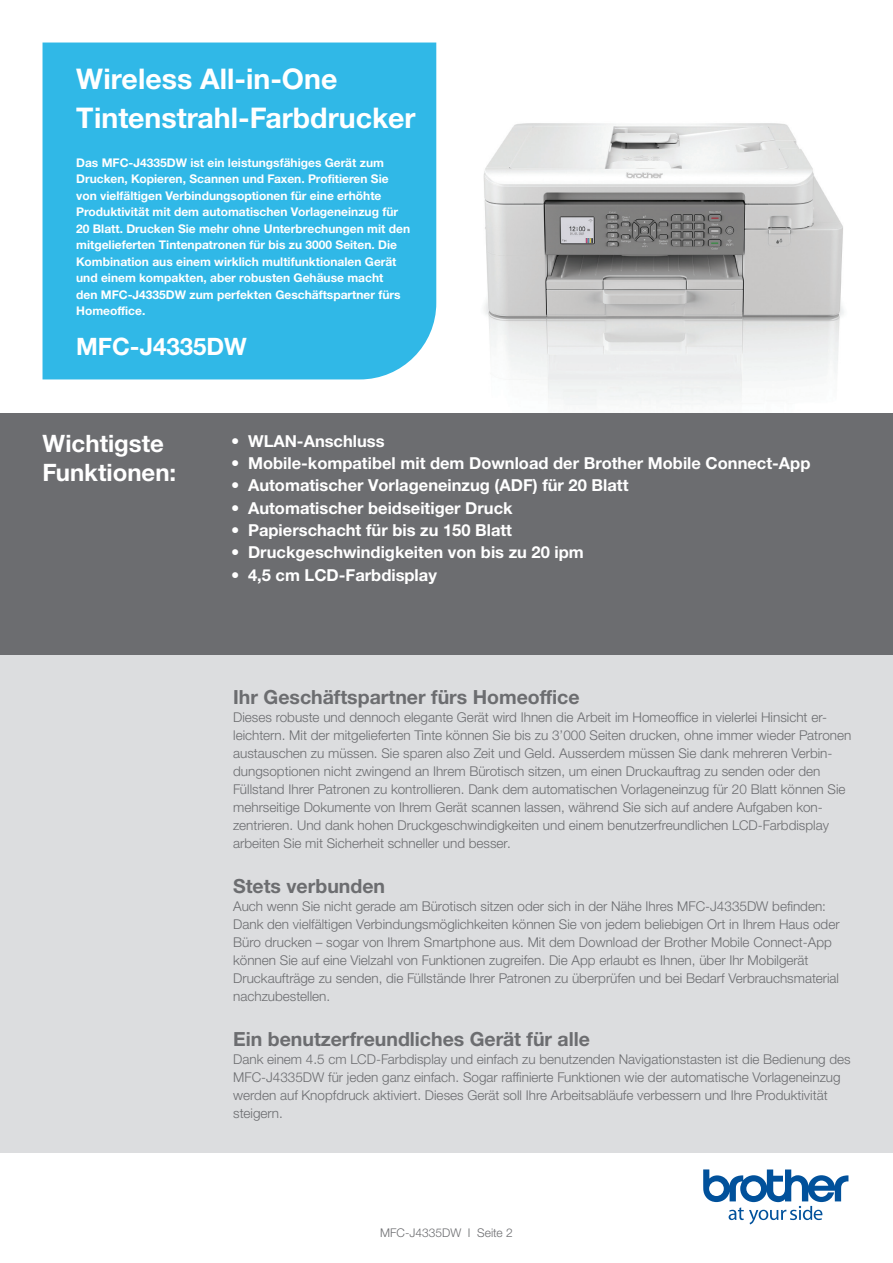
<style>
.page{position:relative;width:893px;height:1263px;background:#fff}
.page>*{position:absolute;margin:0;border:0;box-sizing:border-box;transform-origin:0 0}
.t1{font:700 28.5px/39px "Helvetica Neue LTW1 G";color:#fff}
.t2{font:700 24px/28.8px "Helvetica Neue LTW1 G";color:#fff}
.t3{font:700 19.5px "Helvetica Neue LTW1 G";color:#6c6d70}
.t4{font:700 16.5px "Helvetica Neue LTW1 G";color:#fff}
.t5{font:300 13.5px/18px "Helvetica Neue LTW1 G";color:#6c6d70}
.t6{font:700 12px/16.5px "Helvetica Neue LTW1 G";color:#fff}
.t7{font:300 12px "Helvetica Neue LTW1 G";color:#6c6d70}
</style>
<div class="page">
<img style="left:483px;top:123px;width:361px;height:282px">
<div style="left:43px;top:43px;width:393px;height:336px;background:#30b8e7"></div>
<svg style="left:703px;top:1169px;width:145px;height:55px"></svg>
<div style="left:0;top:413px;width:893px;height:740px;background:#dcdddf"></div>
<div style="left:0;top:413px;width:893px;height:242px;background:#6c6d70"></div>
<h1 class="t1" style="left:76px;top:59px;width:341px">Wireless All-in-One<br>Tintenstrahl-Farbdrucker</h1>
<p class="t6" style="left:76px;top:154px;width:335px">Das MFC-J4335DW ist ein leistungsfähiges Gerät zum Drucken, Kopieren, Scannen und Faxen. Profitieren Sie von vielfältigen Verbindungsoptionen für eine erhöhte Produktivität mit dem automatischen Vorlageneinzug für 20 Blatt. Drucken Sie mehr ohne Unterbrechungen mit den mitgelieferten Tintenpatronen für bis zu 3000 Seiten. Die Kombination aus einem wirklich multifunktionalen Gerät und einem kompakten, aber robusten Gehäuse macht<br>den MFC-J4335DW zum perfekten Geschäftspartner fürs Homeoffice.</p>
<h2 class="t2" style="left:76px;top:332px;width:172px">MFC-J4335DW</h2>
<h2 class="t2" style="left:43px;top:429px;width:135px">Wichtigste<br>Funktionen:</h2>
<p class="t4" style="left:231px;top:431px;width:155px">• WLAN-Anschluss</p>
<p class="t4" style="left:231px;top:453px;width:581px">• Mobile-kompatibel mit dem Download der Brother Mobile Connect-App</p>
<p class="t4" style="left:231px;top:475px;width:399px">• Automatischer Vorlageneinzug (ADF) für 20 Blatt</p>
<p class="t4" style="left:231px;top:498px;width:283px">• Automatischer beidseitiger Druck</p>
<p class="t4" style="left:231px;top:520px;width:283px">• Papierschacht für bis zu 150 Blatt</p>
<p class="t4" style="left:231px;top:542px;width:354px">• Druckgeschwindigkeiten von bis zu 20 ipm</p>
<p class="t4" style="left:231px;top:564px;width:207px">• 4,5 cm LCD-Farbdisplay</p>
<h3 class="t3" style="left:233px;top:685px;width:348px">Ihr Geschäftspartner fürs Homeoffice</h3>
<p class="t5" style="left:233px;top:708px;width:620px">Dieses robuste und dennoch elegante Gerät wird Ihnen die Arbeit im Homeoffice in vielerlei Hinsicht er&shy;leichtern. Mit der mitgelieferten Tinte können Sie bis zu 3’000 Seiten drucken, ohne immer wieder Patronen austauschen zu müssen. Sie sparen also Zeit und Geld. Ausserdem müssen Sie dank mehreren Verbin&shy;dungsoptionen nicht zwingend an Ihrem Bürotisch sitzen, um einen Druckauftrag zu senden oder den Füllstand Ihrer Patronen zu kontrollieren. Dank dem automatischen Vorlageneinzug für 20 Blatt können Sie mehrseitige Dokumente von Ihrem Gerät scannen lassen, während Sie sich auf andere Aufgaben kon&shy;zentrieren. Und dank hohen Druckgeschwindigkeiten und einem benutzerfreundlichen LCD-Farbdisplay arbeiten Sie mit Sicherheit schneller und besser.</p>
<h3 class="t3" style="left:233px;top:874px;width:153px">Stets verbunden</h3>
<p class="t5" style="left:233px;top:897px;width:608px">Auch wenn Sie nicht gerade am Bürotisch sitzen oder sich in der Nähe Ihres MFC-J4335DW befinden:<br>Dank den vielfältigen Verbindungsmöglichkeiten können Sie von jedem beliebigen Ort in Ihrem Haus oder Büro drucken – sogar von Ihrem Smartphone aus. Mit dem Download der Brother Mobile Connect-App können Sie auf eine Vielzahl von Funktionen zugreifen. Die App erlaubt es Ihnen, über Ihr Mobilgerät Druckaufträge zu senden, die Füllstände Ihrer Patronen zu überprüfen und bei Bedarf Verbrauchsmaterial nachzubestellen.</p>
<h3 class="t3" style="left:233px;top:1027px;width:358px">Ein benutzerfreundliches Gerät für alle</h3>
<p class="t5" style="left:233px;top:1050px;width:619px">Dank einem 4.5 cm LCD-Farbdisplay und einfach zu benutzenden Navigationstasten ist die Bedienung des MFC-J4335DW für jeden ganz einfach. Sogar raffinierte Funktionen wie der automatische Vorlageneinzug werden auf Knopfdruck aktiviert. Dieses Gerät soll Ihre Arbeitsabläufe verbessern und Ihre Produktivität steigern.</p>
<p class="t7" style="left:380px;top:1226px;width:134px">MFC-J4335DW I Seite 2</p>
</div>
